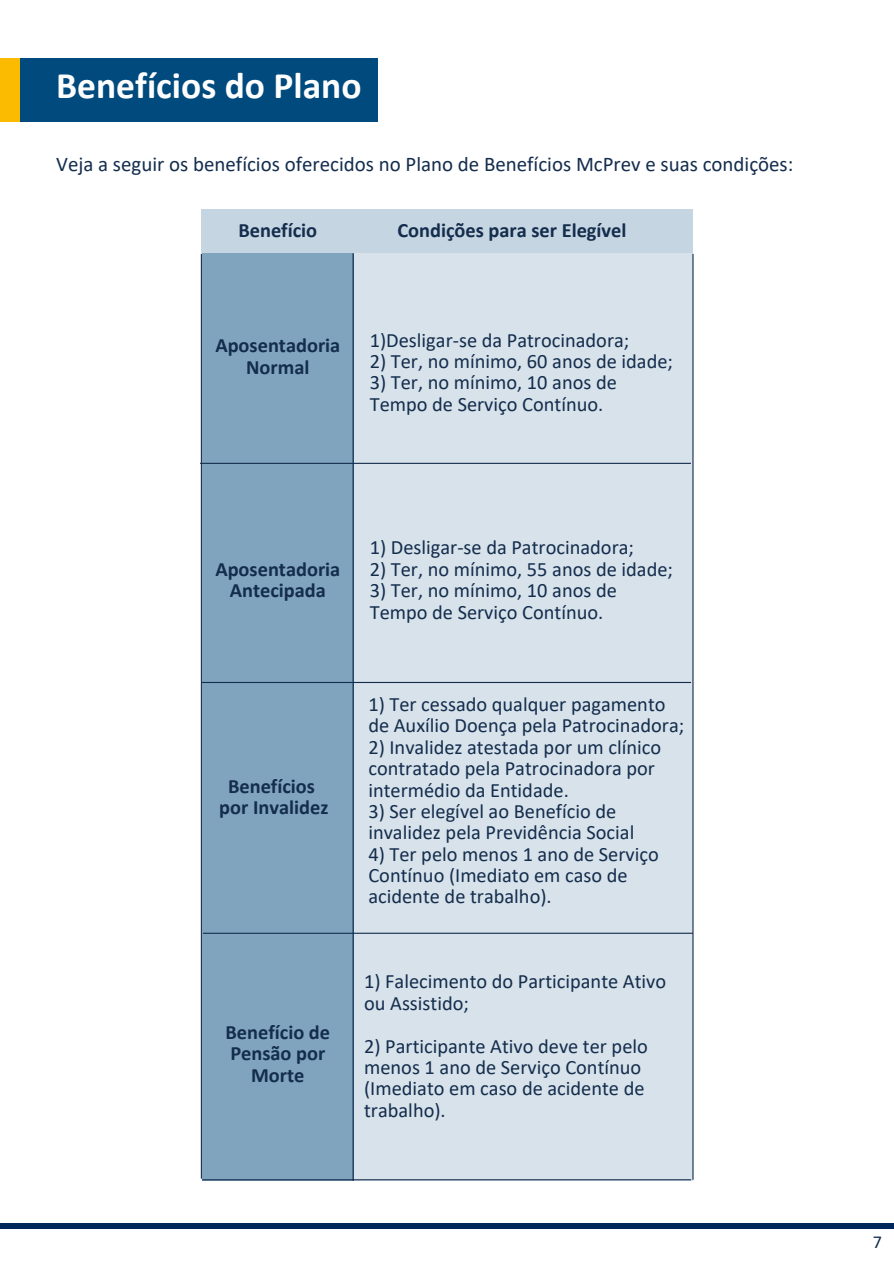
<style>
.page{position:relative;width:894px;height:1264px;background:#fff}
.page>*{position:absolute;margin:0;border:0;box-sizing:border-box;transform-origin:0 0}
.t1{font:700 37.5px "Calibri";color:#fefefe}
.t2{font:20.85px "Calibri";color:#142d4d}
.t3{font:20.4px/21.3px "Calibri";color:#142d4d}
.t4{font:700 20.4px/21.3px "Calibri";color:#142d4d;text-align:center}
.t5{font:18.3px "Calibri";color:#142d4d}
</style>
<div class="page">
<div style="left:0;top:1223px;width:893px;height:6px;background:#00275c"></div>
<div style="left:2px;top:58px;width:376px;height:64px;background:#004a7d"></div>
<div style="left:0;top:58px;width:19px;height:64px;background:#fabb00"></div>
<hr style="left:201px;top:254px;width:1px;height:924px;background:#142d4d">
<div style="left:352px;top:253px;width:340px;height:927px;background:#d7e2ea"></div>
<div style="left:202px;top:209px;width:490px;height:44px;background:#c5d5e1"></div>
<div style="left:202px;top:253px;width:151px;height:927px;background:#80a4be"></div>
<hr style="left:692px;top:254px;width:1px;height:925px;background:#142d4d">
<hr style="left:352px;top:253px;width:1px;height:927px;background:#142d4d">
<hr style="left:200px;top:463px;width:490px;height:1px;background:#142d4d">
<hr style="left:202px;top:682px;width:488px;height:1px;background:#142d4d">
<hr style="left:203px;top:932px;width:489px;height:1px;background:#142d4d">
<hr style="left:202px;top:1179px;width:488px;height:1px;background:#142d4d">
<p class="t1" style="left:56px;top:70px;width:307px">Benefícios do Plano</p>
<p class="t2" style="left:56px;top:156px;width:738px">Veja a seguir os benefícios oferecidos no Plano de Benefícios McPrev e suas condições:</p>
<h2 class="t4" style="left:238px;top:221px;width:80px">Benefício</h2>
<h2 class="t4" style="left:397px;top:221px;width:230px">Condições para ser Elegível</h2>
<h2 class="t4" style="left:215px;top:337px;width:126px">Aposentadoria<br>Normal</h2>
<p class="t3" style="left:369px;top:331px;width:261px">1)Desligar-se da Patrocinadora;</p>
<p class="t3" style="left:369px;top:352px;width:304px">2) Ter, no mínimo, 60 anos de idade;</p>
<p class="t3" style="left:369px;top:373px;width:248px">3) Ter, no mínimo, 10 anos de<br>Tempo de Serviço Contínuo.</p>
<h2 class="t4" style="left:215px;top:560px;width:126px">Aposentadoria<br>Antecipada</h2>
<p class="t3" style="left:369px;top:538px;width:266px">1) Desligar-se da Patrocinadora;</p>
<p class="t3" style="left:369px;top:560px;width:304px">2) Ter, no mínimo, 55 anos de idade;</p>
<p class="t3" style="left:369px;top:581px;width:248px">3) Ter, no mínimo, 10 anos de<br>Tempo de Serviço Contínuo.</p>
<h2 class="t4" style="left:219px;top:776px;width:111px">Benefícios por Invalidez</h2>
<h2 class="t4" style="left:225px;top:1023px;width:106px">Benefício de<br>Pensão por<br>Morte</h2>
<p class="t3" style="left:368px;top:695px;width:317px">1) Ter cessado qualquer pagamento de Auxílio Doença pela Patrocinadora;</p>
<p class="t3" style="left:368px;top:738px;width:294px">2) Invalidez atestada por um clínico contratado pela Patrocinadora por intermédio da Entidade.</p>
<p class="t3" style="left:368px;top:802px;width:267px">3) Ser elegível ao Benefício de invalidez pela Previdência Social</p>
<p class="t3" style="left:368px;top:845px;width:292px">4) Ter pelo menos 1 ano de Serviço<br>Contínuo (Imediato em caso de acidente de trabalho).</p>
<p class="t3" style="left:364px;top:972px;width:303px">1) Falecimento do Participante Ativo ou Assistido;</p>
<p class="t3" style="left:364px;top:1036px;width:285px">2) Participante Ativo deve ter pelo menos 1 ano de Serviço Contínuo (Imediato em caso de acidente de trabalho).</p>
<h1 class="t5" style="left:872px;top:1233px;width:11px">7</h1>
</div>
